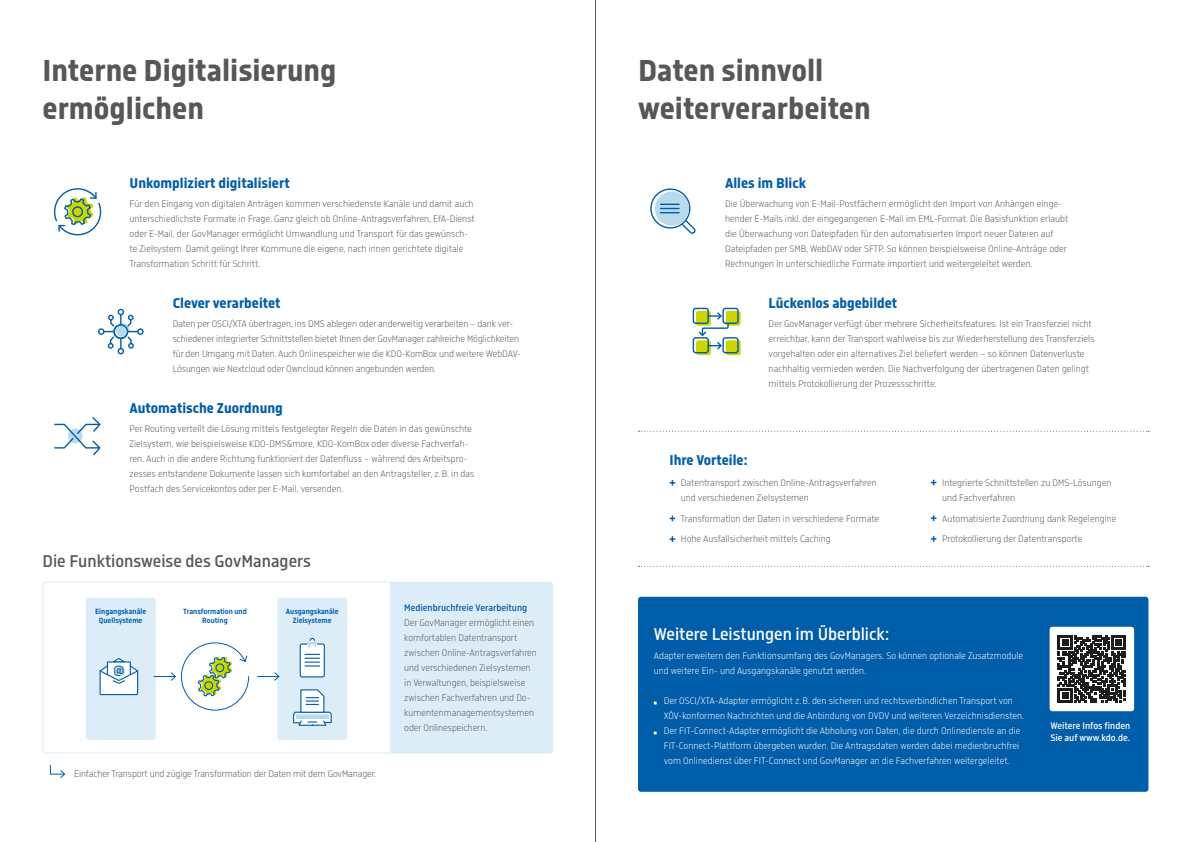
<style>
.page{position:relative;width:1191px;height:842px;background:#fff}
.page>*{position:absolute;margin:0;border:0;box-sizing:border-box;transform-origin:0 0}
.t1{font:700 32px/38px "Isotonic";color:#575756}
.t2{font:500 18px "Isotonic";color:#575756}
.t3{font:500 18px "Isotonic";color:#fff}
.t4{font:700 15px "Isotonic";color:#005da9}
.t5{font:500 13.6px "Isotonic";color:#005da9}
.t6{font:300 10px/15px "Isotonic";color:#575756}
.t7{font:300 10px/15px "Isotonic";color:#fff}
.t8{font:500 10px/12px "Isotonic";color:#fff}
.t9{font:500 10px "Isotonic";color:#005da9}
.t10{font:600 8px/9.6px "Isotonic";color:#005da9;text-align:center}
</style>
<div class="page">
<div style="left:638px;top:597px;width:510px;height:195px;background:#005da9;border-radius:3px"></div>
<svg style="left:42px;top:582px;width:349px;height:172px"></svg>
<div style="left:391px;top:582px;width:162px;height:171px;background:#dcedf7"></div>
<svg style="left:638px;top:431px;width:511px;height:1px"></svg>
<svg style="left:638px;top:566px;width:511px;height:1px"></svg>
<svg style="left:53px;top:188px;width:49px;height:48px"></svg>
<svg style="left:650px;top:189px;width:39px;height:39px"></svg>
<div style="left:650px;top:188px;width:40px;height:41px;border:1px solid #005da9;border-radius:50%"></div>
<svg style="left:680px;top:219px;width:16px;height:15px"></svg>
<div style="left:655px;top:192px;width:33px;height:33px;background:#b9daed;border-radius:50%"></div>
<div style="left:655px;top:191px;width:34px;height:35px;border:1px solid #b9daed;border-radius:50%"></div>
<svg style="left:660px;top:204px;width:19px;height:9px"></svg>
<svg style="left:54px;top:417px;width:47px;height:39px"></svg>
<svg style="left:693px;top:308px;width:15px;height:15px"></svg>
<svg style="left:693px;top:338px;width:15px;height:15px"></svg>
<div style="left:726px;top:311px;width:14px;height:15px;background:#cdd500;border-radius:2px"></div>
<svg style="left:696px;top:340px;width:15px;height:15px"></svg>
<svg style="left:726px;top:340px;width:14px;height:15px"></svg>
<div style="left:692px;top:308px;width:17px;height:16px;border:1px solid #005da9;border-radius:2px"></div>
<div style="left:722px;top:308px;width:16px;height:16px;border:1px solid #005da9;border-radius:2px"></div>
<div style="left:692px;top:337px;width:17px;height:16px;border:1px solid #005da9;border-radius:2px"></div>
<div style="left:722px;top:337px;width:16px;height:16px;border:1px solid #005da9;border-radius:2px"></div>
<svg style="left:697px;top:311px;width:32px;height:40px"></svg>
<div style="left:1049px;top:627px;width:85px;height:84px;background:#fff;border-radius:3px"></div>
<svg style="left:1057px;top:635px;width:68px;height:68px"></svg>
<svg style="left:49px;top:764px;width:16px;height:14px"></svg>
<div style="left:98px;top:328px;width:6px;height:7px;border:1px solid #005da9;border-radius:50%"></div>
<div style="left:137px;top:328px;width:7px;height:7px;border:1px solid #005da9;border-radius:50%"></div>
<svg style="left:99px;top:309px;width:44px;height:45px"></svg>
<div style="left:86px;top:598px;width:70px;height:142px;background:#dcedf7;border-radius:3px"></div>
<div style="left:277px;top:598px;width:70px;height:142px;background:#dcedf7;border-radius:3px"></div>
<svg style="left:99px;top:658px;width:40px;height:38px"></svg>
<div style="left:116px;top:667px;width:9px;height:9px;background:#b9daed;border-radius:4px"></div>
<div style="left:300px;top:643px;width:25px;height:34px;background:#fff;border:1px solid #005da9;border-radius:2px"></div>
<svg style="left:305px;top:654px;width:14px;height:12px"></svg>
<svg style="left:308px;top:637px;width:8px;height:10px"></svg>
<svg style="left:293px;top:689px;width:39px;height:37px"></svg>
<hr style="left:296px;top:715px;width:32px;height:3px;background:#b9daed">
<div style="left:296px;top:714px;width:33px;height:5px;border:1px solid #b9daed"></div>
<svg style="left:257px;top:671px;width:23px;height:11px"></svg>
<svg style="left:154px;top:642px;width:96px;height:69px"></svg>
<svg style="left:669px;top:480px;width:6px;height:6px"></svg>
<svg style="left:669px;top:516px;width:6px;height:5px"></svg>
<svg style="left:669px;top:536px;width:6px;height:6px"></svg>
<svg style="left:930px;top:480px;width:6px;height:5px"></svg>
<svg style="left:930px;top:515px;width:6px;height:6px"></svg>
<svg style="left:930px;top:536px;width:6px;height:6px"></svg>
<hr style="left:595px;top:0;width:1px;height:842px;background:#575756">
<h1 class="t1" style="left:43px;top:52px;width:295px">Interne Digitalisierung ermöglichen</h1>
<h3 class="t4" style="left:130px;top:174px;width:162px">Unkompliziert digitalisiert</h3>
<p class="t6" style="left:130px;top:196px;width:347px">Für den Eingang von digitalen Anträgen kommen verschiedenste Kanäle und damit auch unterschiedlichste Formate in Frage. Ganz gleich ob Online-Antragsverfahren, EfA-Dienst oder E-Mail, der GovManager ermöglicht Umwandlung und Transport für das gewünsch&shy;te Zielsystem. Damit gelingt Ihrer Kommune die eigene, nach innen gerichtete digitale Transformation Schritt für Schritt.</p>
<h3 class="t4" style="left:173px;top:294px;width:109px">Clever verarbeitet</h3>
<p class="t6" style="left:173px;top:316px;width:350px">Daten per OSCI/XTA übertragen, ins DMS ablegen oder anderweitig verarbeiten – dank ver&shy;schiedener integrierter Schnittstellen bietet Ihnen der GovManager zahlreiche Möglichkeiten für den Umgang mit Daten. Auch Onlinespeicher wie die KDO-KomBox und weitere WebDAV-Lösungen wie Nextcloud oder Owncloud können angebunden werden.</p>
<h3 class="t4" style="left:130px;top:399px;width:155px">Automatische Zuordnung</h3>
<p class="t6" style="left:130px;top:421px;width:346px">Per Routing verteilt die Lösung mittels festgelegter Regeln die Daten in das gewünschte Zielsystem, wie beispielsweise KDO-DMS&amp;more, KDO-KomBox oder diverse Fachverfah&shy;ren. Auch in die andere Richtung funktioniert der Datenfluss – während des Arbeitspro&shy;zesses entstandene Dokumente lassen sich komfortabel an den Antragsteller, z.B. in das Postfach des Servicekontos oder per E-Mail, versenden.</p>
<h2 class="t2" style="left:43px;top:551px;width:270px">Die Funktionsweise des GovManagers</h2>
<p class="t10" style="left:95px;top:606px;width:53px">Eingangskanäle<br>Quellsysteme</p>
<p class="t10" style="left:286px;top:606px;width:54px">Ausgangskanäle<br>Zielsysteme</p>
<p class="t10" style="left:183px;top:606px;width:65px">Transformation und<br>Routing</p>
<h3 class="t5" style="left:114px;top:662px;width:12px">@</h3>
<p class="t6" style="left:74px;top:766px;width:304px">Einfacher Transport und zügige Transformation der Daten mit dem GovManager.</p>
<p class="t9" style="left:404px;top:602px;width:124px">Medienbruchfreie Verarbeitung</p>
<p class="t6" style="left:404px;top:616px;width:134px">Der GovManager ermöglicht einen komfortablen Datentransport zwischen Online-Antragsverfahren und verschiedenen Zielsystemen in Verwaltungen, beispielsweise zwischen Fachverfahren und Do&shy;kumentenmanagementsystemen oder Onlinespeichern.</p>
<h1 class="t1" style="left:638px;top:52px;width:234px">Daten sinnvoll weiterverarbeiten</h1>
<h3 class="t4" style="left:725px;top:174px;width:82px">Alles im Blick</h3>
<p class="t6" style="left:725px;top:196px;width:345px">Die Überwachung von E-Mail-Postfächern ermöglicht den Import von Anhängen einge&shy;hender E-Mails inkl. der eingegangenen E-Mail im EML-Format. Die Basisfunktion erlaubt die Überwachung von Dateipfaden für den automatisierten Import neuer Dateien auf Dateipfaden per SMB, WebDAV oder SFTP. So können beispielsweise Online-Anträge oder Rechnungen in unterschiedliche Formate importiert und weitergeleitet werden.</p>
<h3 class="t4" style="left:768px;top:294px;width:130px">Lückenlos abgebildet</h3>
<p class="t6" style="left:768px;top:316px;width:327px">Der GovManager verfügt über mehrere Sicherheitsfeatures. Ist ein Transferziel nicht erreichbar, kann der Transport wahlweise bis zur Wiederherstellung des Transferziels vorgehalten oder ein alternatives Ziel beliefert werden – so können Datenverluste nachhaltig vermieden werden. Die Nachverfolgung der übertragenen Daten gelingt mittels Protokollierung der Prozessschritte.</p>
<h3 class="t4" style="left:669px;top:452px;width:79px">Ihre Vorteile:</h3>
<p class="t6" style="left:681px;top:475px;width:197px">Datentransport zwischen Online-Antragsverfahren und verschiedenen Zielsystemen</p>
<p class="t6" style="left:681px;top:508px;width:200px;line-height:20.7px">Transformation der Daten in verschiedene Formate<br>Hohe Ausfallsicherheit mittels Caching</p>
<p class="t6" style="left:942px;top:475px;width:171px">Integrierte Schnittstellen zu DMS-Lösungen und Fachverfahren</p>
<p class="t6" style="left:942px;top:508px;width:176px;line-height:20.7px">Automatisierte Zuordnung dank Regelengine<br>Protokollierung der Datentransporte</p>
<h2 class="t3" style="left:654px;top:624px;width:237px">Weitere Leistungen im Überblick:</h2>
<p class="t7" style="left:654px;top:649px;width:371px">Adapter erweitern den Funktionsumfang des GovManagers. So können optionale Zusatzmodule und weitere Ein- und Ausgangskanäle genutzt werden.</p>
<p class="t7" style="left:664px;top:694px;width:362px">Der OSCI/XTA-Adapter ermöglicht z.B. den sicheren und rechtsverbindlichen Transport von XÖV-konformen Nachrichten und die Anbindung von DVDV und weiteren Verzeichnisdiensten.<br>Der FIT-Connect-Adapter ermöglicht die Abholung von Daten, die durch Onlinedienste an die FIT-Connect-Plattform übergeben wurden. Die Antragsdaten werden dabei medienbruchfrei vom Onlinedienst über FIT-Connect und GovManager an die Fachverfahren weitergeleitet.</p>
<p class="t8" style="left:1050px;top:720px;width:81px">Weitere Infos finden<br>Sie auf www.kdo.de.</p>
</div>
